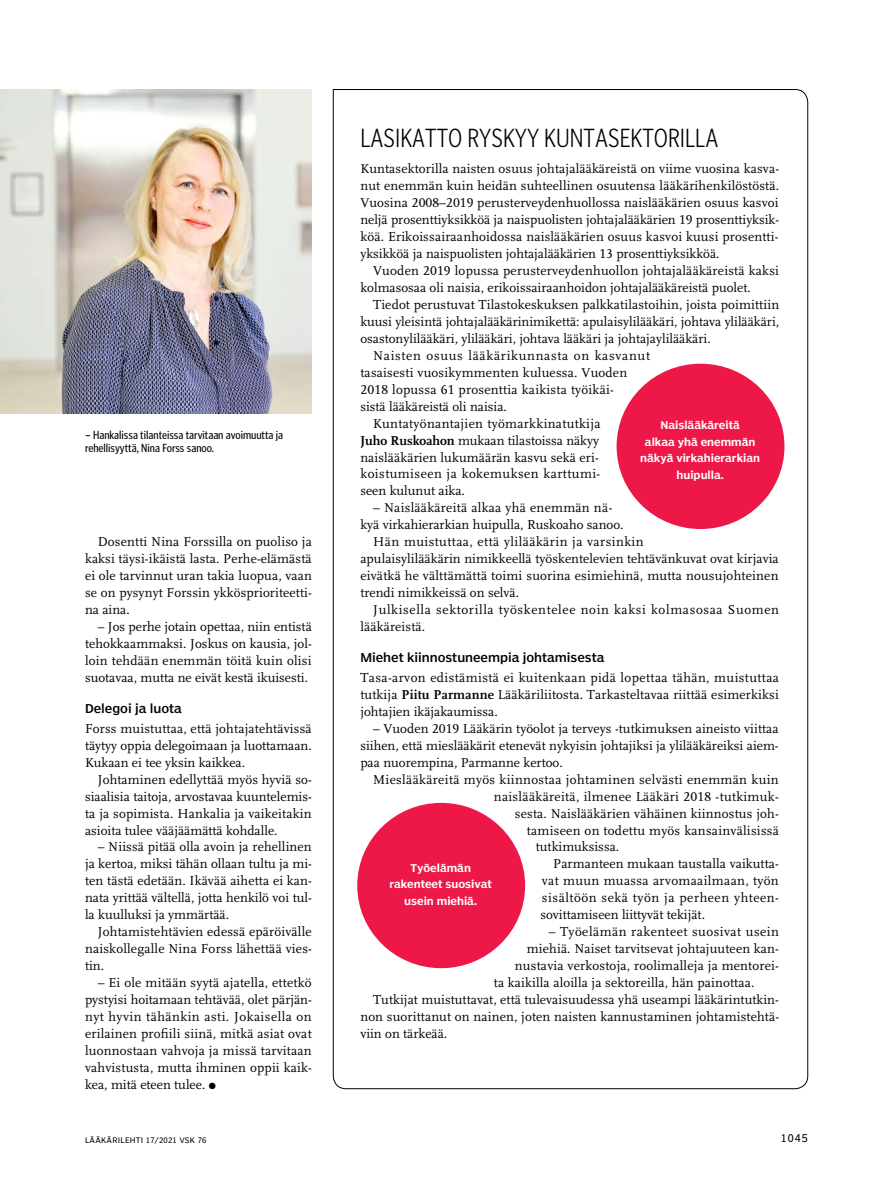
<style>
.page{position:relative;width:893px;height:1191px;background:#fff}
.page>*{position:absolute;margin:0;border:0;box-sizing:border-box;transform-origin:0 0}
.t1{font:300 27px "Poynter Gothic Text Cond";color:#000}
.t2{font:13.5px/17px "Scala LF";letter-spacing:.01em;color:#000;text-align:justify}
.t3{font:13.5px "Scala LF";letter-spacing:.035em;color:#000}
.t4{font:13.5px "Scala LF";letter-spacing:.045em;color:#000}
.t5{font:13.5px "Scala LF";letter-spacing:.03em;color:#000}
.t6{font:13.5px "Scala LF";letter-spacing:.05em;color:#000}
.t7{font:13.5px "Scala LF";letter-spacing:.04em;color:#000}
.t8{font:12px/13.5px "Poynter Gothic Text Cond";color:#000}
.t9{font:12px "Poynter Agate Two";color:#000}
.t10{font:10.5px/16.5px "Poynter Agate Three";color:#fff;text-align:center}
.t11{font:10.5px "Poynter Agate Zero";color:#000}
.t12{font:7.5px "Poynter Agate Zero";letter-spacing:.03em;color:#000}
.s1{font-weight:700}
</style>
<div class="page">
<img style="left:0;top:89px;width:312px;height:325px">
<svg style="left:333px;top:89px;width:475px;height:1000px"></svg>
<div style="left:617px;top:364px;width:167px;height:165px;background:#ed1848;border-radius:50%"></div>
<div style="left:357px;top:803px;width:168px;height:165px;background:#ed1848;border-radius:50%"></div>
<p class="t8" style="left:85px;top:428px;width:200px">– Hankalissa tilanteissa tarvitaan avoimuutta ja rehellisyyttä, Nina Forss sanoo.</p>
<p class="t2" style="left:85px;top:534px;width:228px;text-indent:13px">Dosentti Nina Forssilla on puoliso ja kaksi täysi-ikäistä lasta. Perhe-elämästä ei ole tarvinnut uran takia luopua, vaan se on pysynyt Forssin ykkösprioriteetti&shy;na aina.</p>
<p class="t2" style="left:85px;top:618px;width:228px;text-indent:13px">– Jos perhe jotain opettaa, niin entistä tehokkaammaksi. Joskus on kausia, jol&shy;loin tehdään enemmän töitä kuin olisi suotavaa, mutta ne eivät kestä ikuisesti.</p>
<p class="t9" style="left:85px;top:701px;width:98px">Delegoi ja luota</p>
<p class="t2" style="left:85px;top:720px;width:228px">Forss muistuttaa, että johtajatehtävissä täytyy oppia delegoimaan ja luottamaan.<br>Kukaan ei tee yksin kaikkea.</p>
<p class="t2" style="left:85px;top:771px;width:228px;text-indent:13px">Johtaminen edellyttää myös hyviä so&shy;siaalisia taitoja, arvostavaa kuuntelemis&shy;ta ja sopimista. Hankalia ja vaikeitakin asioita tulee vääjäämättä kohdalle.</p>
<p class="t2" style="left:85px;top:839px;width:228px;text-indent:13px">– Niissä pitää olla avoin ja rehellinen ja kertoa, miksi tähän ollaan tultu ja mi&shy;ten tästä edetään. Ikävää aihetta ei kan&shy;nata yrittää vältellä, jotta henkilö voi tul&shy;la kuulluksi ja ymmärtää.</p>
<p class="t2" style="left:85px;top:923px;width:228px;text-indent:13px">Johtamistehtävien edessä epäröivälle naiskollegalle Nina Forss lähettää vies&shy;tin.</p>
<p class="t2" style="left:85px;top:974px;width:228px;text-indent:13px">– Ei ole mitään syytä ajatella, ettetkö pystyisi hoitamaan tehtävää, olet pärjän&shy;nyt hyvin tähänkin asti. Jokaisella on erilainen profiili siinä, mitkä asiat ovat luonnostaan vahvoja ja missä tarvitaan vahvistusta, mutta ihminen oppii kaik&shy;kea, mitä eteen tulee. ●</p>
<h1 class="t1" style="left:360px;top:121px;width:360px">LASIKATTO RYSKYY KUNTASEKTORILLA</h1>
<p class="t2" style="left:360px;top:160px;width:420px;text-align:left">Kuntasektorilla naisten osuus johtajalääkäreistä on viime vuosina kasva&shy;nut enemmän kuin heidän suhteellinen osuutensa lääkärihenkilöstöstä.<br>Vuosina 2008–2019 perusterveydenhuollossa naislääkärien osuus kasvoi neljä prosenttiyksikköä ja naispuolisten johtajalääkärien 19 prosenttiyksik&shy;köä. Erikoissairaanhoidossa naislääkärien osuus kasvoi kuusi prosentti&shy;yksikköä ja naispuolisten johtajalääkärien 13 prosenttiyksikköä.</p>
<p class="t2" style="left:360px;top:262px;width:420px;text-indent:13px">Vuoden 2019 lopussa perusterveydenhuollon johtajalääkäreistä kaksi kolmasosaa oli naisia, erikoissairaanhoidon johtajalääkäreistä puolet.</p>
<p class="t2" style="left:373px;top:296px;width:408px">Tiedot perustuvat Tilastokeskuksen palkkatilastoihin, joista poimittiin</p>
<p class="t2" style="left:360px;top:313px;width:420px">kuusi yleisintä johtajalääkärinimikettä: apulaisylilääkäri, johtava ylilääkäri,</p>
<p class="t2" style="left:360px;top:330px;width:352px">osastonylilääkäri, ylilääkäri, johtava lääkäri ja johtajaylilääkäri.</p>
<p class="t6" style="left:373px;top:348px;width:278px">Naisten osuus lääkärikunnasta on kasvanut</p>
<p class="t2" style="left:360px;top:364px;width:268px">tasaisesti vuosikymmenten kuluessa. Vuoden</p>
<p class="t2" style="left:360px;top:381px;width:255px">2018 lopussa 61 prosenttia kaikista työikäi-</p>
<p class="t2" style="left:360px;top:398px;width:148px">sistä lääkäreistä oli naisia.</p>
<p class="t2" style="left:373px;top:415px;width:229px">Kuntatyönantajien työmarkkinatutkija</p>
<p class="t2" style="left:360px;top:432px;width:240px"><span class="s1">Juho Ruskoahon</span> mukaan tilastoissa näkyy</p>
<p class="t2" style="left:360px;top:449px;width:240px">naislääkärien lukumäärän kasvu sekä eri-</p>
<p class="t3" style="left:360px;top:467px;width:241px">koistumiseen ja kokemuksen karttumi-</p>
<p class="t2" style="left:360px;top:483px;width:106px">seen kulunut aika.</p>
<p class="t2" style="left:373px;top:500px;width:241px">– Naislääkäreitä alkaa yhä enemmän nä-</p>
<p class="t2" style="left:360px;top:517px;width:265px">kyä virkahierarkian huipulla, Ruskoaho sanoo.</p>
<p class="t5" style="left:373px;top:534px;width:272px">Hän muistuttaa, että ylilääkärin ja varsinkin</p>
<p class="t2" style="left:360px;top:550px;width:420px">apulaisylilääkärin nimikkeellä työskentelevien tehtävänkuvat ovat kirjavia</p>
<p class="t2" style="left:360px;top:567px;width:420px">eivätkä he välttämättä toimi suorina esimiehinä, mutta nousujohteinen</p>
<p class="t2" style="left:360px;top:584px;width:160px">trendi nimikkeissä on selvä.</p>
<p class="t4" style="left:373px;top:602px;width:407px">Julkisella sektorilla työskentelee noin kaksi kolmasosaa Suomen</p>
<p class="t2" style="left:360px;top:618px;width:66px">lääkäreistä.</p>
<p class="t9" style="left:360px;top:650px;width:246px">Miehet kiinnostuneempia johtamisesta</p>
<p class="t2" style="left:360px;top:669px;width:420px">Tasa-arvon edistämistä ei kuitenkaan pidä lopettaa tähän, muistuttaa tutkija <span class="s1">Piitu Parmanne</span> Lääkäriliitosta. Tarkasteltavaa riittää esimerkiksi johtajien ikäjakaumissa.</p>
<p class="t2" style="left:360px;top:720px;width:420px;text-indent:13px">– Vuoden 2019 Lääkärin työolot ja terveys -tutkimuksen aineisto viittaa siihen, että mieslääkärit etenevät nykyisin johtajiksi ja ylilääkäreiksi aiem&shy;paa nuorempina, Parmanne kertoo.</p>
<p class="t2" style="left:373px;top:771px;width:407px">Mieslääkäreitä myös kiinnostaa johtaminen selvästi enemmän kuin</p>
<p class="t2" style="left:494px;top:788px;width:285px">naislääkäreitä, ilmenee Lääkäri 2018 -tutkimuk-</p>
<p class="t2" style="left:515px;top:805px;width:265px">sesta. Naislääkärien vähäinen kiinnostus joh-</p>
<p class="t2" style="left:527px;top:822px;width:254px">tamiseen on todettu myös kansainvälisissä</p>
<p class="t2" style="left:536px;top:839px;width:85px">tutkimuksissa.</p>
<p class="t2" style="left:553px;top:855px;width:227px">Parmanteen mukaan taustalla vaikutta-</p>
<p class="t2" style="left:542px;top:872px;width:238px">vat muun muassa arvomaailmaan, työn</p>
<p class="t7" style="left:542px;top:890px;width:237px">sisältöön sekä työn ja perheen yhteen-</p>
<p class="t2" style="left:540px;top:906px;width:166px">sovittamiseen liittyvät tekijät.</p>
<p class="t3" style="left:549px;top:924px;width:232px">– Työelämän rakenteet suosivat usein</p>
<p class="t2" style="left:527px;top:940px;width:253px">miehiä. Naiset tarvitsevat johtajuuteen kan-</p>
<p class="t2" style="left:515px;top:957px;width:266px">nustavia verkostoja, roolimalleja ja mentorei-</p>
<p class="t2" style="left:494px;top:974px;width:262px">ta kaikilla aloilla ja sektoreilla, hän painottaa.</p>
<p class="t2" style="left:373px;top:991px;width:407px">Tutkijat muistuttavat, että tulevaisuudessa yhä useampi lääkärintutkin-</p>
<p class="t2" style="left:360px;top:1008px;width:420px">non suorittanut on nainen, joten naisten kannustaminen johtamistehtä-</p>
<p class="t2" style="left:360px;top:1025px;width:88px">viin on tärkeää.</p>
<p class="t10" style="left:640px;top:417px;width:121px">Naislääkäreitä<br>alkaa yhä enemmän näkyä virkahierarkian huipulla.</p>
<p class="t10" style="left:389px;top:859px;width:104px">Työelämän rakenteet suosivat usein miehiä.</p>
<p class="t12" style="left:85px;top:1135px;width:123px">LÄÄKÄRILEHTI 17/2021 VSK 76</p>
<p class="t11" style="left:781px;top:1132px;width:29px">1045</p>
</div>
